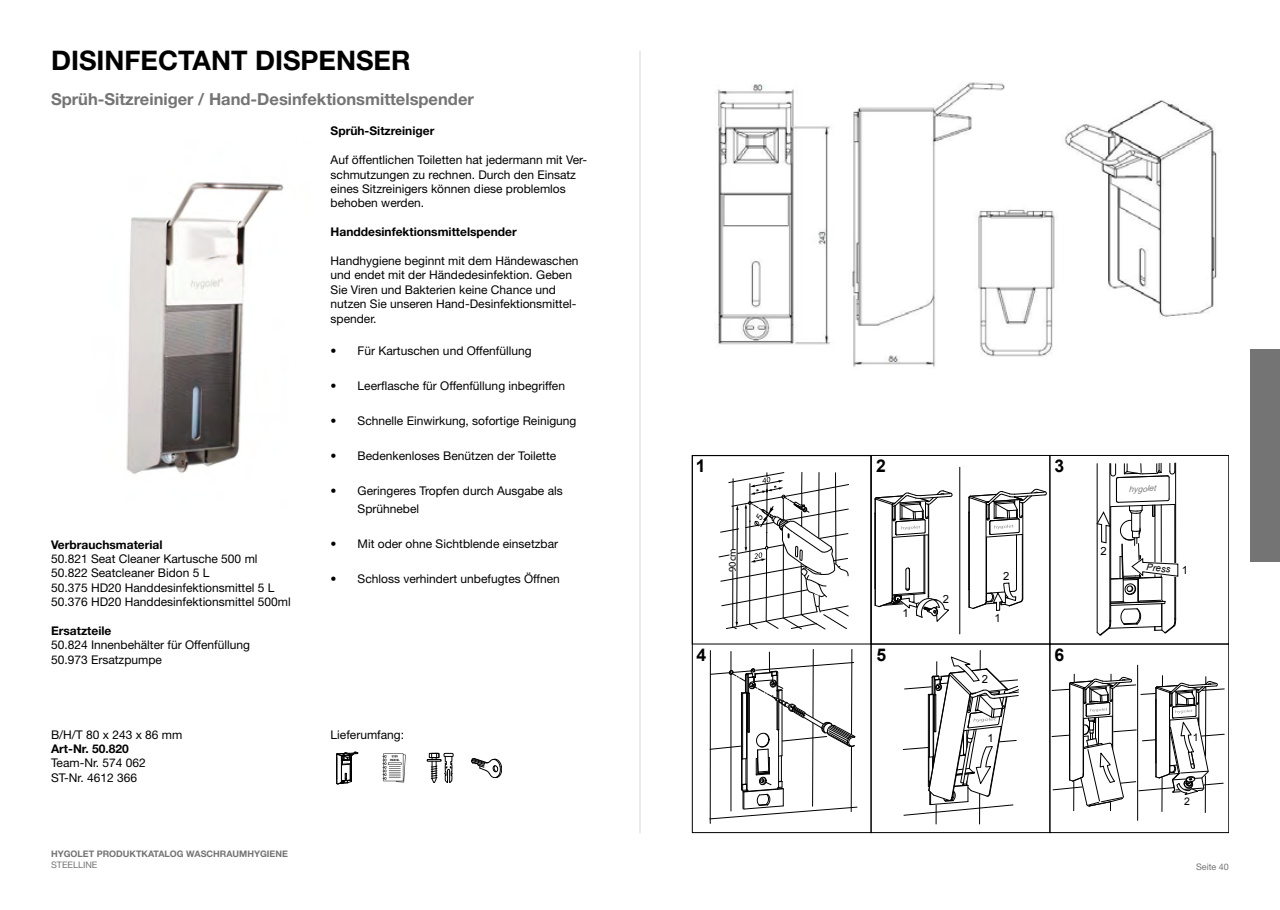
<style>
.page{position:relative;width:1280px;height:910px;background:#fff}
.page>*{position:absolute;margin:0;border:0;box-sizing:border-box;transform-origin:0 0}
.t1{font:700 27px "Helvetica Neue LT Std";color:#000}
.t2{font:700 17.55px "Arial";color:#000}
.t3{font:700 16.5px "Helvetica Neue LT Std";color:#757474}
.t4{font:12px/14.4px "Helvetica Neue LT Std";color:#000}
.t5{font:700 12px "Helvetica Neue LT Std";color:#000}
.t6{font:11.25px "Arial";color:#000}
.t7{font:10.5px "Arial";color:#000}
.t8{font:10.2px "Myriad";color:#000}
.t9{font:italic 9.3px "Arial";color:#000}
.t10{font:700 9px "Helvetica Neue LT Std";color:#757474}
.t11{font:9px "Helvetica Neue LT Std";color:#757474}
.t12{font:italic 8.25px "Arial";color:#7c7b7b}
</style>
<div class="page">
<img style="left:126px;top:182px;width:158px;height:292px">
<img style="left:718px;top:84px;width:112px;height:261px">
<img style="left:1064px;top:100px;width:153px;height:217px">
<img style="left:852px;top:82px;width:153px;height:285px">
<img style="left:960px;top:193px;width:116px;height:169px">
<svg style="left:471px;top:758px;width:31px;height:20px"></svg>
<svg style="left:427px;top:753px;width:26px;height:30px"></svg>
<svg style="left:382px;top:753px;width:24px;height:29px"></svg>
<div style="left:692px;top:455px;width:179px;height:189px;border:1px solid #000"></div>
<div style="left:871px;top:644px;width:179px;height:189px;border:1px solid #000"></div>
<div style="left:871px;top:455px;width:179px;height:189px;border:1px solid #000"></div>
<div style="left:1049px;top:644px;width:180px;height:189px;border:1px solid #000"></div>
<div style="left:1049px;top:455px;width:180px;height:189px;border:1px solid #000"></div>
<hr style="left:892px;top:504px;width:1px;height:95px;background:#000">
<hr style="left:928px;top:535px;width:1px;height:61px;background:#000">
<hr style="left:875px;top:499px;width:1px;height:106px;background:#000">
<hr style="left:924px;top:535px;width:1px;height:57px;background:#000">
<svg style="left:875px;top:490px;width:78px;height:48px"></svg>
<svg style="left:875px;top:568px;width:74px;height:54px"></svg>
<hr style="left:959px;top:467px;width:1px;height:167px;background:#000">
<hr style="left:1016px;top:535px;width:1px;height:54px;background:#000">
<hr style="left:986px;top:503px;width:1px;height:97px;background:#000">
<hr style="left:1022px;top:534px;width:1px;height:65px;background:#000">
<hr style="left:969px;top:512px;width:1px;height:78px;background:#000">
<svg style="left:969px;top:489px;width:78px;height:48px"></svg>
<svg style="left:969px;top:582px;width:54px;height:29px"></svg>
<svg style="left:1096px;top:463px;width:83px;height:173px"></svg>
<hr style="left:710px;top:651px;width:1px;height:172px;background:#000">
<svg style="left:709px;top:649px;width:148px;height:170px"></svg>
<svg style="left:903px;top:650px;width:116px;height:174px"></svg>
<hr style="left:1137px;top:665px;width:1px;height:155px;background:#000">
<hr style="left:1205px;top:776px;width:1px;height:37px;background:#000">
<svg style="left:1052px;top:674px;width:172px;height:137px"></svg>
<svg style="left:336px;top:752px;width:22px;height:33px"></svg>
<div style="left:1250px;top:349px;width:30px;height:212px;background:#757474"></div>
<svg style="left:719px;top:472px;width:130px;height:157px"></svg>
<h1 class="t1" style="left:51px;top:44px;width:361px">DISINFECTANT DISPENSER</h1>
<h3 class="t3" style="left:51px;top:89px;width:424px">Sprüh-Sitzreiniger / Hand-Desinfektionsmittelspender</h3>
<p class="t5" style="left:51px;top:537px;width:113px">Verbrauchsmaterial</p>
<p class="t4" style="left:51px;top:551px;width:241px">50.821 Seat Cleaner Kartusche 500 ml 50.822 Seatcleaner Bidon 5 L<br>50.375 HD20 Handdesinfektionsmittel 5 L 50.376 HD20 Handdesinfektionsmittel 500ml</p>
<p class="t5" style="left:51px;top:623px;width:62px">Ersatzteile</p>
<p class="t4" style="left:51px;top:638px;width:200px">50.824 Innenbehälter für Offenfüllung<br>50.973 Ersatzpumpe</p>
<p class="t4" style="left:51px;top:727px;width:133px">B/H/T 80 x 243 x 86 mm</p>
<p class="t5" style="left:51px;top:741px;width:79px">Art-Nr. 50.820</p>
<p class="t4" style="left:51px;top:756px;width:96px">Team-Nr. 574 062<br>ST-Nr. 4612 366</p>
<p class="t5" style="left:331px;top:124px;width:105px">Sprüh-Sitzreiniger</p>
<p class="t4" style="left:331px;top:153px;width:258px">Auf öffentlichen Toiletten hat jedermann mit Ver&shy;schmutzungen zu rechnen. Durch den Einsatz eines Sitzreinigers können diese problemlos behoben werden.</p>
<p class="t5" style="left:331px;top:225px;width:188px">Handdesinfektionsmittelspender</p>
<p class="t4" style="left:331px;top:253px;width:249px">Handhygiene beginnt mit dem Händewaschen und endet mit der Händedesinfektion. Geben Sie Viren und Bakterien keine Chance und nutzen Sie unseren Hand-Desinfektionsmittel&shy;spender.</p>
<p class="t4" style="left:331px;top:343px;width:203px">• Für Kartuschen und Offenfüllung</p>
<p class="t4" style="left:331px;top:378px;width:236px">• Leerflasche für Offenfüllung inbegriffen</p>
<p class="t4" style="left:331px;top:413px;width:247px">• Schnelle Einwirkung, sofortige Reinigung</p>
<p class="t4" style="left:331px;top:448px;width:227px">• Bedenkenloses Benützen der Toilette</p>
<p class="t4" style="left:358px;top:482px;width:207px;line-height:18px;text-indent:-27px">• Geringeres Tropfen durch Ausgabe als<br>Sprühnebel</p>
<p class="t4" style="left:331px;top:536px;width:229px">• Mit oder ohne Sichtblende einsetzbar</p>
<p class="t4" style="left:331px;top:571px;width:231px">• Schloss verhindert unbefugtes Öffnen</p>
<p class="t4" style="left:331px;top:727px;width:75px">Lieferumfang:</p>
<h2 class="t2" style="left:696px;top:454px;width:11px">1</h2>
<p class="t8" style="left:726px;top:572px;width:25px;rotate:-90deg">90cm</p>
<h2 class="t2" style="left:876px;top:454px;width:11px">2</h2>
<h2 class="t2" style="left:1054px;top:454px;width:11px">3</h2>
<p class="t6" style="left:903px;top:605px;width:8px">1</p>
<p class="t6" style="left:943px;top:592px;width:8px">2</p>
<p class="t6" style="left:1003px;top:569px;width:8px">2</p>
<p class="t6" style="left:994px;top:611px;width:8px">1</p>
<h2 class="t2" style="left:696px;top:643px;width:11px">4</h2>
<h2 class="t2" style="left:876px;top:643px;width:11px">5</h2>
<p class="t6" style="left:982px;top:672px;width:8px">2</p>
<p class="t6" style="left:987px;top:731px;width:8px">1</p>
<h2 class="t2" style="left:1054px;top:643px;width:11px">6</h2>
<p class="t6" style="left:1101px;top:543px;width:8px">2</p>
<p class="t12" style="left:1128px;top:483px;width:29px;rotate:-2deg">hygolet</p>
<p class="t9" style="left:1147px;top:561px;width:26px;rotate:5deg">Press</p>
<p class="t6" style="left:1182px;top:562px;width:8px">1</p>
<p class="t7" style="left:1193px;top:730px;width:7px">1</p>
<p class="t7" style="left:1184px;top:794px;width:7px">2</p>
<p class="t10" style="left:51px;top:848px;width:238px">HYGOLET PRODUKTKATALOG WASCHRAUMHYGIENE</p>
<p class="t11" style="left:51px;top:859px;width:48px">STEELLINE</p>
<p class="t11" style="left:1196px;top:861px;width:34px">Seite 40</p>
</div>
